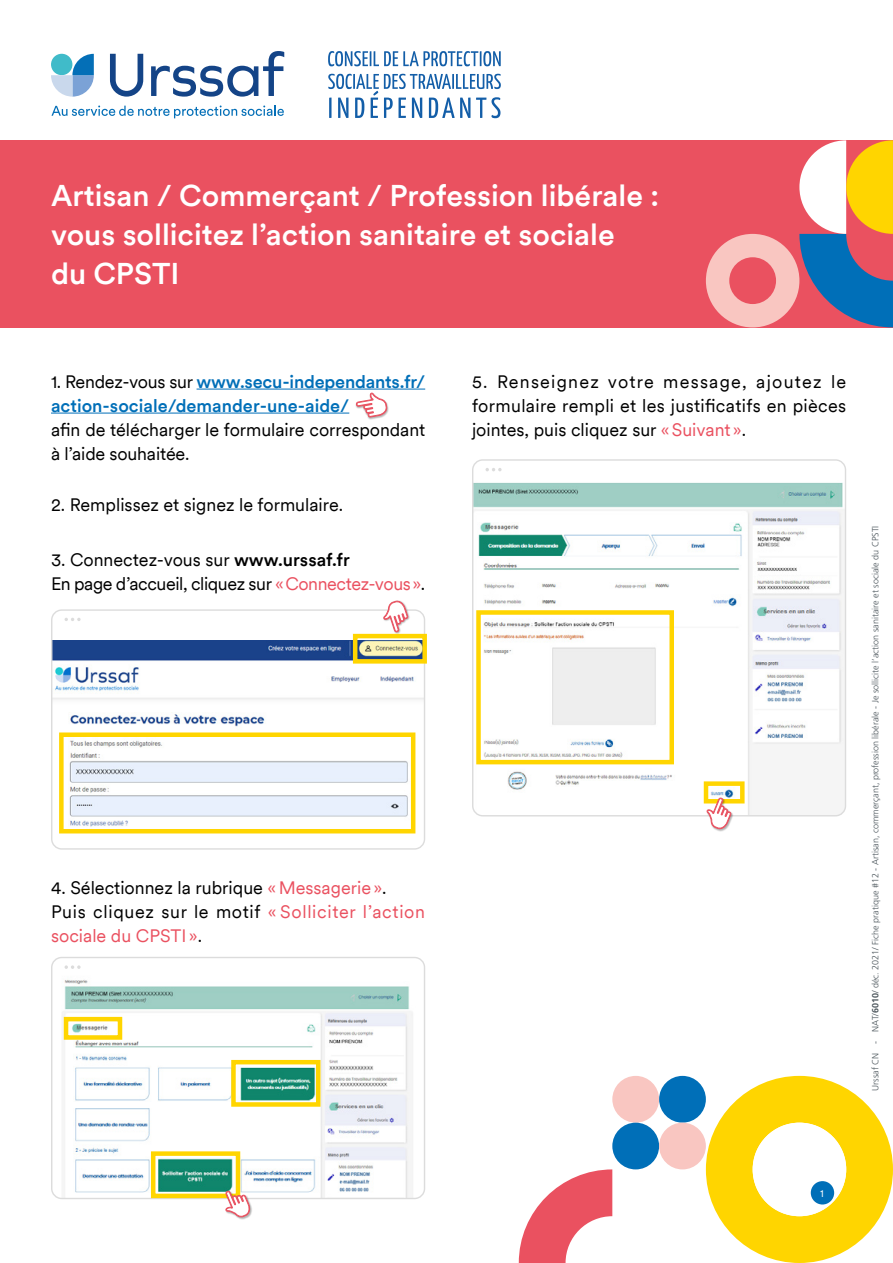
<style>
.page{position:relative;width:893px;height:1263px;background:#fff}
.page>*{position:absolute;margin:0;border:0;box-sizing:border-box;transform-origin:0 0}
.t1{font:500 30px/39px "Circular";color:#fff}
.t2{font:18px/24px "Circular";color:#000}
.t3{font:500 18px/24px "Circular";color:#006fb8}
.t4{font:18px/24px "Circular";letter-spacing:.04em;color:#ea5160}
.t5{font:18px "Circular";letter-spacing:-.025em;color:#000}
.t6{font:10.5px "Circular";color:#fff}
.t7{font:300 9px "Frutiger LT Std";color:#4c565c}
.s1{font-weight:400;color:#000}
.s2{font-weight:500}
.s3{color:#ea5160}
.s4{color:#000}
.s5{font-weight:700}
</style>
<div class="page">
<div style="left:0;top:140px;width:893px;height:187px;background:#ea5160"></div>
<svg style="left:51px;top:54px;width:43px;height:43px"></svg>
<svg style="left:110px;top:51px;width:174px;height:46px"></svg>
<svg style="left:51px;top:106px;width:233px;height:12px"></svg>
<svg style="left:328px;top:74px;width:173px;height:44px"></svg>
<svg style="left:328px;top:51px;width:173px;height:15px"></svg>
<svg style="left:706px;top:140px;width:187px;height:187px"></svg>
<hr style="left:197px;top:389px;width:228px;height:1px;background:#006fb8">
<hr style="left:51px;top:413px;width:298px;height:1px;background:#006fb8">
<div style="left:355px;top:393px;width:34px;height:27px;background:#000;opacity:.3"></div>
<svg style="left:356px;top:392px;width:32px;height:26px"></svg>
<img style="left:62px;top:979px;width:351px;height:218px">
<div style="left:51px;top:957px;width:374px;height:242px;border:1px solid #dcdcdc;border-radius:10px"></div>
<svg style="left:65px;top:965px;width:16px;height:4px"></svg>
<div style="left:64px;top:1017px;width:58px;height:23px;border:4px solid #ffd500"></div>
<div style="left:231px;top:1060px;width:89px;height:47px;border:4px solid #ffd500"></div>
<div style="left:151px;top:1151px;width:89px;height:47px;border:4px solid #ffd500"></div>
<div style="left:225px;top:1190px;width:27px;height:30px;background:#000;opacity:.3"></div>
<svg style="left:225px;top:1190px;width:25px;height:28px"></svg>
<svg style="left:519px;top:1076px;width:374px;height:187px"></svg>
<img style="left:473px;top:482px;width:372px;height:334px">
<div style="left:472px;top:459px;width:374px;height:357px;border:1px solid #dcdcdc;border-radius:10px"></div>
<svg style="left:485px;top:468px;width:17px;height:3px"></svg>
<div style="left:476px;top:610px;width:198px;height:154px;border:4px solid #ffd500"></div>
<div style="left:704px;top:781px;width:41px;height:22px;border:4px solid #ffd500"></div>
<div style="left:706px;top:798px;width:27px;height:33px;background:#000;opacity:.3"></div>
<svg style="left:706px;top:797px;width:26px;height:33px"></svg>
<img style="left:53px;top:640px;width:370px;height:194px">
<div style="left:51px;top:609px;width:374px;height:241px;border:1px solid #dcdcdc;border-radius:10px"></div>
<svg style="left:65px;top:618px;width:16px;height:3px"></svg>
<div style="left:353px;top:634px;width:74px;height:30px;border:4px solid #ffd500"></div>
<div style="left:383px;top:600px;width:27px;height:35px;background:#000;opacity:.3"></div>
<svg style="left:383px;top:600px;width:25px;height:32px"></svg>
<div style="left:59px;top:732px;width:356px;height:101px;border:4px solid #ffd500"></div>
<p class="t1" style="left:51px;top:175px;width:609px">Artisan / Commerçant / Profession libérale :</p>
<p class="t1" style="left:51px;top:214px;width:565px">vous sollicitez l’action sanitaire et sociale du CPSTI</p>
<p class="t3" style="left:51px;top:369px;width:376px"><span class="s1">1. Rendez-vous sur</span> www.secu-independants.fr/ action-sociale/demander-une-aide/</p>
<p class="t2" style="left:51px;top:417px;width:376px">afin de télécharger le formulaire correspondant à l’aide souhaitée.</p>
<p class="t2" style="left:51px;top:492px;width:294px">2. Remplissez et signez le formulaire.</p>
<p class="t2" style="left:51px;top:547px;width:300px">3. Connectez-vous sur <span class="s2">www.urssaf.fr</span></p>
<p class="t5" style="left:51px;top:572px;width:376px">En page d’accueil, cliquez sur <span class="s3">«Connectez-vous»</span>.</p>
<p class="t2" style="left:51px;top:875px;width:337px">4. Sélectionnez la rubrique <span class="s3">«Messagerie»</span>.</p>
<p class="t4" style="left:51px;top:899px;width:376px"><span class="s4">Puis cliquez sur le motif</span> « Solliciter l’action sociale du CPSTI »<span class="s4">.</span></p>
<p class="t2" style="left:472px;top:369px;width:376px;text-align:justify">5. Renseignez votre message, ajoutez le formulaire rempli et les justificatifs en pièces jointes, puis cliquez sur <span class="s3">«Suivant »</span>.</p>
<p class="t7" style="left:870px;top:1091px;width:566px;rotate:-90deg">Urssaf CN - NAT/<span class="s5">6010</span>/ déc. 2021/ Fiche pratique #12 - Artisan, commerçant, profession libérale - Je sollicite l’action sanitaire et sociale du CPSTI</p>
<p class="t6" style="left:820px;top:1186px;width:5px">1</p>
</div>
